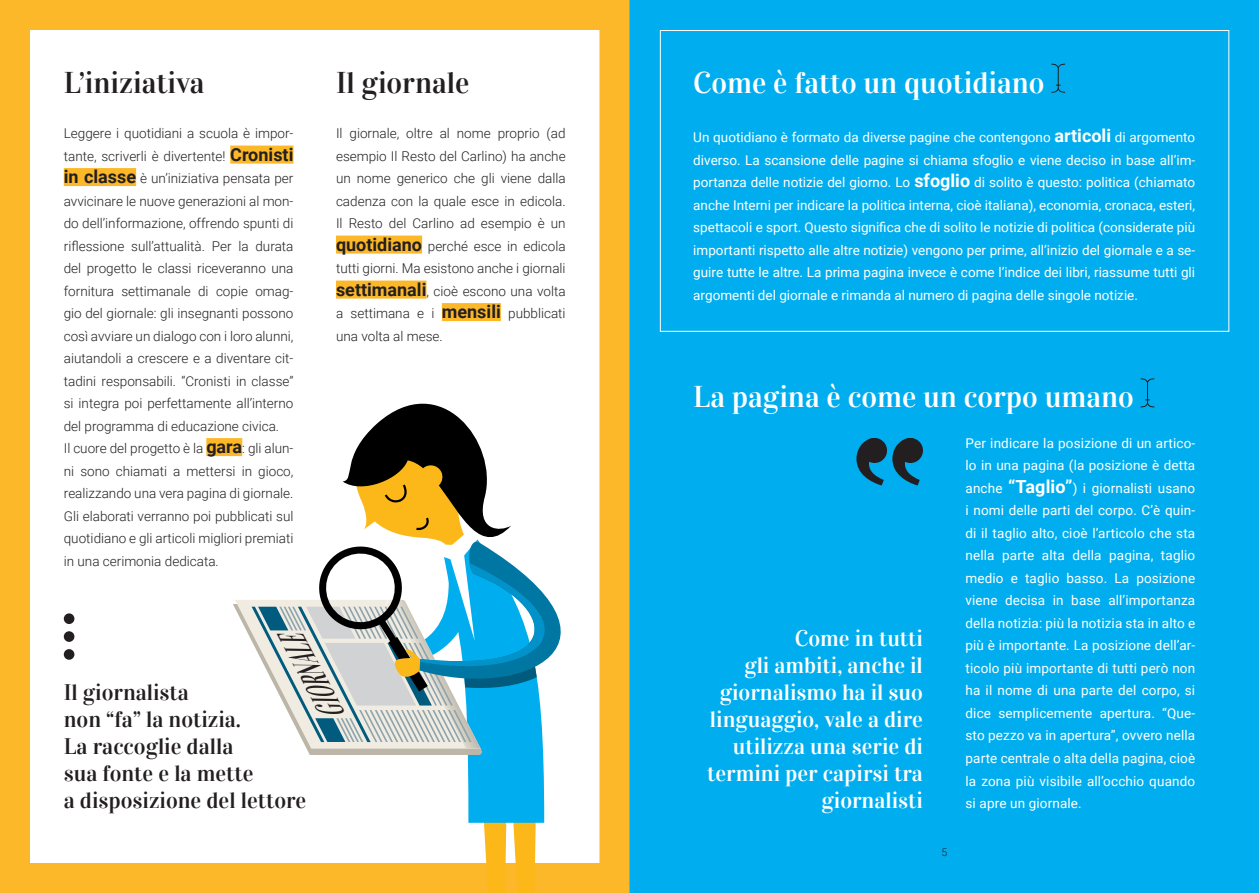
<style>
.page{position:relative;width:1259px;height:893px;background:#fff}
.page>*{position:absolute;margin:0;border:0;box-sizing:border-box;transform-origin:0 0}
.t1{font:italic 33.15px "Vidaloka";color:#231f20;scale:.58 1}
.t2{font:30px "Vidaloka";color:#fff}
.t3{font:30px "Vidaloka";color:#231f20}
.t4{font:22.5px/27px "Vidaloka";color:#fff;text-align:right}
.t5{font:22.5px/27px "Vidaloka";color:#231f20}
.t6{font:13.5px/22.5px "Roboto";color:#fff;text-align:justify}
.t7{font:300 13.5px/22.5px "Roboto";color:#231f20}
.t8{font:300 10.5px "Roboto";color:#231f20}
.s1{font-weight:700;font-size:18px}
</style>
<div class="page">
<div style="left:629px;top:0;width:630px;height:893px;background:#00aeef"></div>
<div style="left:660px;top:30px;width:569px;height:302px;border:1px solid #fff"></div>
<div style="left:0;top:0;width:629px;height:893px;border:30px solid #fcb828"></div>
<div style="left:230px;top:146px;width:63px;height:18px;background:#fcb828"></div>
<div style="left:64px;top:168px;width:72px;height:18px;background:#fcb828"></div>
<div style="left:206px;top:438px;width:36px;height:18px;background:#fcb828"></div>
<svg style="left:1051px;top:63px;width:14px;height:30px"></svg>
<svg style="left:1140px;top:378px;width:15px;height:30px"></svg>
<div style="left:336px;top:236px;width:86px;height:18px;background:#fcb828"></div>
<div style="left:336px;top:281px;width:90px;height:18px;background:#fcb828"></div>
<div style="left:442px;top:303px;width:59px;height:18px;background:#fcb828"></div>
<div style="left:64px;top:613px;width:10px;height:11px;background:#231f20;border-radius:50%"></div>
<div style="left:64px;top:631px;width:10px;height:11px;background:#231f20;border-radius:50%"></div>
<div style="left:64px;top:649px;width:10px;height:11px;background:#231f20;border-radius:50%"></div>
<div style="left:898px;top:438px;width:25px;height:25px;background:#231f20;border-radius:50%"></div>
<svg style="left:892px;top:438px;width:27px;height:47px"></svg>
<div style="left:862px;top:438px;width:25px;height:25px;background:#231f20;border-radius:50%"></div>
<svg style="left:856px;top:438px;width:27px;height:47px"></svg>
<svg style="left:233px;top:387px;width:397px;height:506px"></svg>
<h2 class="t3" style="left:64px;top:69px;width:142px">L’iniziativa</h2>
<p class="t7" style="left:64px;top:123px;width:231px">Leggere i quotidiani a scuola è impor&shy;tante, scriverli è divertente! <span class="s1">Cronisti in classe</span> è un’iniziativa pensata per avvicinare le nuove generazioni al mon&shy;do dell’informazione, offrendo spunti di riflessione sull’attualità. Per la durata del progetto le classi riceveranno una fornitura settimanale di copie omag&shy;gio del giornale: gli insegnanti possono così avviare un dialogo con i loro alunni, aiutandoli a crescere e a diventare cit&shy;tadini responsabili. “Cronisti in classe” si integra poi perfettamente all’interno del programma di educazione civica.<br>Il cuore del progetto è la <span class="s1">gara</span>: gli alun&shy;ni sono chiamati a mettersi in gioco, realizzando una vera pagina di giornale.<br>Gli elaborati verranno poi pubblicati sul quotidiano e gli articoli migliori premiati in una cerimonia dedicata.</p>
<h2 class="t3" style="left:336px;top:69px;width:135px">Il giornale</h2>
<p class="t7" style="left:336px;top:123px;width:231px;text-align:justify">Il giornale, oltre al nome proprio (ad esempio Il Resto del Carlino) ha anche un nome generico che gli viene dalla cadenza con la quale esce in edicola.<br>Il Resto del Carlino ad esempio è un <span class="s1">quotidiano</span> perché esce in edicola tutti giorni. Ma esistono anche i giornali <span class="s1">settimanali</span>, cioè escono una volta a settimana e i <span class="s1">mensili</span> pubblicati una volta al mese.</p>
<h1 class="t1" style="left:324px;top:727px;width:161px;rotate:-118deg">GIORNALE</h1>
<h3 class="t5" style="left:64px;top:680px;width:244px">Il giornalista<br>non “fa” la notizia.<br>La raccoglie dalla<br>sua fonte e la mette<br>a disposizione del lettore</h3>
<h2 class="t2" style="left:693px;top:69px;width:353px">Come è fatto un quotidiano</h2>
<p class="t6" style="left:693px;top:127px;width:503px">Un quotidiano è formato da diverse pagine che contengono <span class="s1">articoli</span> di argomento diverso. La scansione delle pagine si chiama sfoglio e viene deciso in base all’im&shy;portanza delle notizie del giorno. Lo <span class="s1">sfoglio</span> di solito è questo: politica (chiamato anche Interni per indicare la politica interna, cioè italiana), economia, cronaca, esteri, spettacoli e sport. Questo significa che di solito le notizie di politica (considerate più importanti rispetto alle altre notizie) vengono per prime, all’inizio del giornale e a se&shy;guire tutte le altre. La prima pagina invece è come l’indice dei libri, riassume tutti gli argomenti del giornale e rimanda al numero di pagina delle singole notizie.</p>
<h2 class="t2" style="left:693px;top:384px;width:442px">La pagina è come un corpo umano</h2>
<h3 class="t4" style="left:707px;top:626px;width:217px">Come in tutti<br>gli ambiti, anche il giornalismo ha il suo linguaggio, vale a dire utilizza una serie di termini per capirsi tra giornalisti</h3>
<p class="t8" style="left:941px;top:848px;width:7px">5</p>
<p class="t6" style="left:965px;top:433px;width:231px">Per indicare la posizione di un artico&shy;lo in una pagina (la posizione è detta anche <span class="s1">“Taglio”</span>) i giornalisti usano i nomi delle parti del corpo. C’è quin&shy;di il taglio alto, cioè l’articolo che sta nella parte alta della pagina, taglio medio e taglio basso. La posizione viene decisa in base all’importanza della notizia: più la notizia sta in alto e più è importante. La posizione dell’ar&shy;ticolo più importante di tutti però non ha il nome di una parte del corpo, si dice semplicemente apertura. “Que&shy;sto pezzo va in apertura”, ovvero nella parte centrale o alta della pagina, cioè la zona più visibile all’occhio quando si apre un giornale.</p>
</div>
